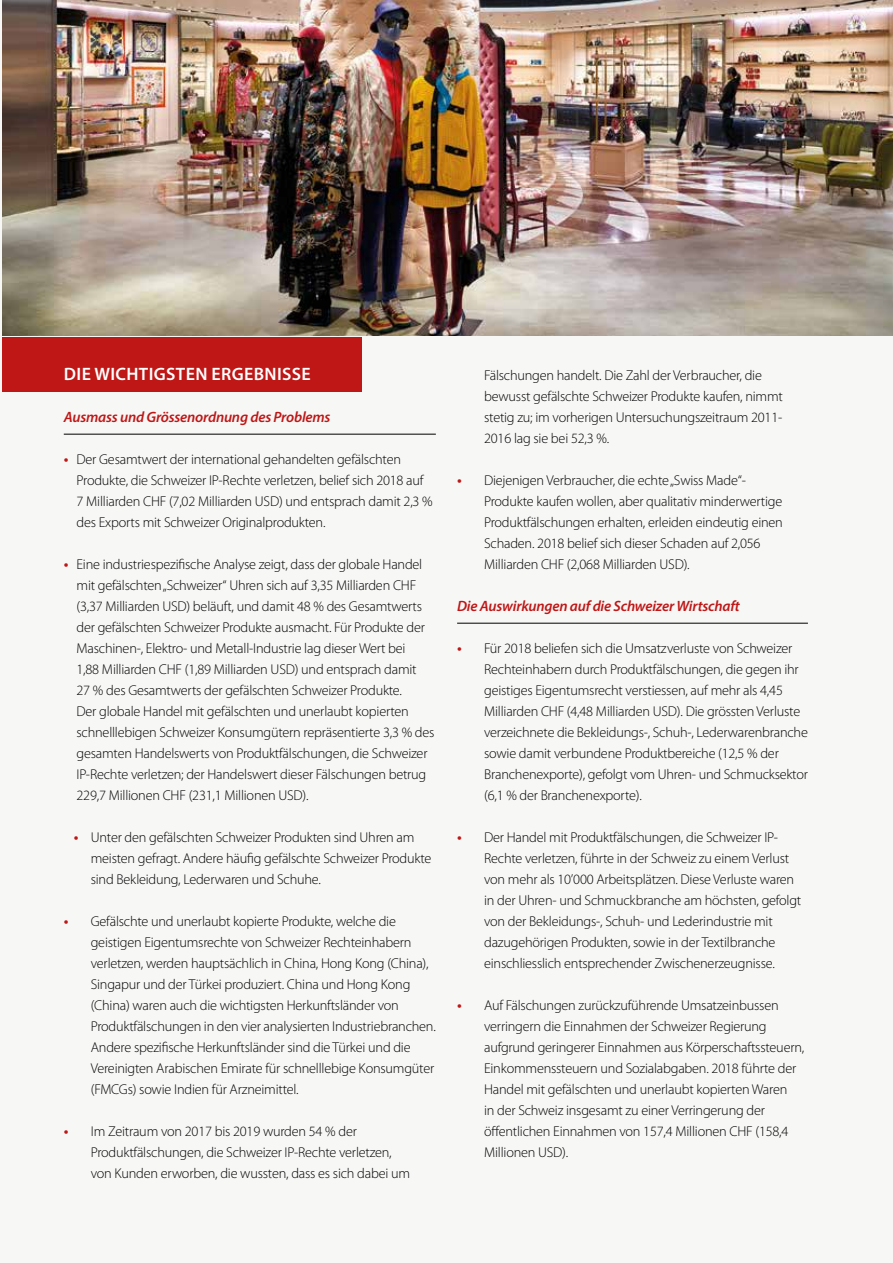
<style>
.page{position:relative;width:893px;height:1263px;background:#f7f7f6}
.page>*{position:absolute;margin:0;border:0;box-sizing:border-box;transform-origin:0 0}
.t1{font:600 18px "Myriad Pro";letter-spacing:.02em;color:#fff}
.t2{font:italic 600 15px "Myriad Pro";letter-spacing:-.015em;color:#be1716}
.t3{font:300 14.25px/21px "Myriad Pro";letter-spacing:-.015em;color:#000}
.s1{font-weight:600;font-style:italic;font-size:15px;color:#be1716}
</style>
<div class="page">
<hr style="left:457px;top:623px;width:351px;height:1px;background:#000">
<img style="left:2px;top:0;width:891px;height:336px">
<div style="left:2px;top:337px;width:359px;height:54px;background:#be1716"></div>
<hr style="left:64px;top:434px;width:372px;height:1px;background:#000">
<p class="t1" style="left:64px;top:362px;width:248px">DIE WICHTIGSTEN ERGEBNISSE</p>
<p class="t2" style="left:64px;top:407px;width:268px">Ausmass und Grössenordnung des Problems</p>
<p class="t3" style="left:77px;top:448px;width:358px;text-indent:-13px"><span class="s1">•</span> Der Gesamtwert der international gehandelten gefälschten Produkte, die Schweizer IP-Rechte verletzen, belief sich 2018 auf 7 Milliarden CHF (7,02 Milliarden USD) und entsprach damit 2,3 % des Exports mit Schweizer Originalprodukten.</p>
<p class="t3" style="left:77px;top:553px;width:359px;text-indent:-13px"><span class="s1">•</span> Eine industriespezifische Analyse zeigt, dass der globale Handel mit gefälschten „Schweizer“ Uhren sich auf 3,35 Milliarden CHF (3,37 Milliarden USD) beläuft, und damit 48 % des Gesamtwerts der gefälschten Schweizer Produkte ausmacht. Für Produkte der Maschinen-, Elektro- und Metall-Industrie lag dieser Wert bei<br>1,88 Milliarden CHF (1,89 Milliarden USD) und entsprach damit<br>27 % des Gesamtwerts der gefälschten Schweizer Produkte.<br>Der globale Handel mit gefälschten und unerlaubt kopierten schnelllebigen Schweizer Konsumgütern repräsentierte 3,3 % des gesamten Handelswerts von Produktfälschungen, die Schweizer IP-Rechte verletzen; der Handelswert dieser Fälschungen betrug 229,7 Millionen CHF (231,1 Millionen USD).</p>
<p class="t3" style="left:91px;top:826px;width:342px;text-indent:-17px"><span class="s1">•</span> Unter den gefälschten Schweizer Produkten sind Uhren am meisten gefragt. Andere häufig gefälschte Schweizer Produkte sind Bekleidung, Lederwaren und Schuhe.</p>
<p class="t3" style="left:91px;top:910px;width:347px;text-indent:-27px"><span class="s1">•</span> Gefälschte und unerlaubt kopierte Produkte, welche die geistigen Eigentumsrechte von Schweizer Rechteinhabern verletzen, werden hauptsächlich in China, Hong Kong (China), Singapur und der Türkei produziert. China und Hong Kong (China) waren auch die wichtigsten Herkunftsländer von Produktfälschungen in den vier analysierten Industriebranchen.<br>Andere spezifische Herkunftsländer sind die Türkei und die Vereinigten Arabischen Emirate für schnelllebige Konsumgüter (FMCGs) sowie Indien für Arzneimittel.</p>
<p class="t3" style="left:91px;top:1120px;width:321px;text-indent:-27px"><span class="s1">•</span> Im Zeitraum von 2017 bis 2019 wurden 54 % der<br>Produktfälschungen, die Schweizer IP-Rechte verletzen, von Kunden erworben, die wussten, dass es sich dabei um</p>
<p class="t3" style="left:484px;top:364px;width:300px">Fälschungen handelt. Die Zahl der Verbraucher, die bewusst gefälschte Schweizer Produkte kaufen, nimmt stetig zu; im vorherigen Untersuchungszeitraum 2011- 2016 lag sie bei 52,3 %.</p>
<p class="t3" style="left:484px;top:469px;width:300px;text-indent:-27px"><span class="s1">•</span> Diejenigen Verbraucher, die echte „Swiss Made“- Produkte kaufen wollen, aber qualitativ minderwertige Produktfälschungen erhalten, erleiden eindeutig einen Schaden. 2018 belief sich dieser Schaden auf 2,056<br>Milliarden CHF (2,068 Milliarden USD).</p>
<p class="t2" style="left:457px;top:596px;width:284px">Die Auswirkungen auf die Schweizer Wirtschaft</p>
<p class="t3" style="left:484px;top:637px;width:325px;text-indent:-27px"><span class="s1">•</span> Für 2018 beliefen sich die Umsatzverluste von Schweizer Rechteinhabern durch Produktfälschungen, die gegen ihr geistiges Eigentumsrecht verstiessen, auf mehr als 4,45<br>Milliarden CHF (4,48 Milliarden USD). Die grössten Verluste verzeichnete die Bekleidungs-, Schuh-, Lederwarenbranche sowie damit verbundene Produktbereiche (12,5 % der Branchenexporte), gefolgt vom Uhren- und Schmucksektor (6,1 % der Branchenexporte).</p>
<p class="t3" style="left:484px;top:826px;width:319px;text-indent:-27px"><span class="s1">•</span> Der Handel mit Produktfälschungen, die Schweizer IP-Rechte verletzen, führte in der Schweiz zu einem Verlust von mehr als 10’000 Arbeitsplätzen. Diese Verluste waren in der Uhren- und Schmuckbranche am höchsten, gefolgt von der Bekleidungs-, Schuh- und Lederindustrie mit dazugehörigen Produkten, sowie in der Textilbranche einschliesslich entsprechender Zwischenerzeugnisse.</p>
<p class="t3" style="left:484px;top:994px;width:322px;text-indent:-27px"><span class="s1">•</span> Auf Fälschungen zurückzuführende Umsatzeinbussen verringern die Einnahmen der Schweizer Regierung aufgrund geringerer Einnahmen aus Körperschaftssteuern, Einkommenssteuern und Sozialabgaben. 2018 führte der Handel mit gefälschten und unerlaubt kopierten Waren<br>in der Schweiz insgesamt zu einer Verringerung der öffentlichen Einnahmen von 157,4 Millionen CHF (158,4<br>Millionen USD).</p>
</div>
